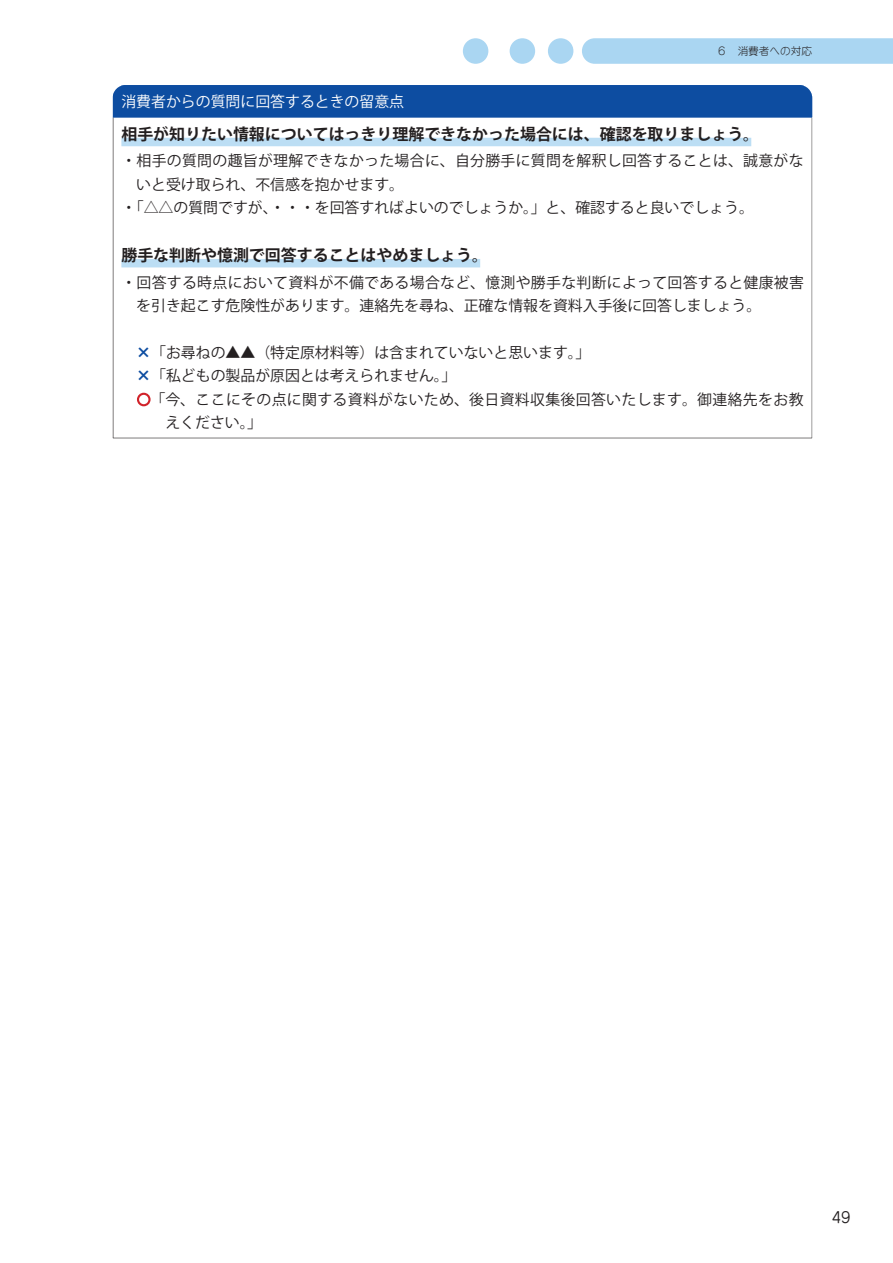
<style>
.page{position:relative;width:893px;height:1263px;background:#fff}
.page>*{position:absolute;margin:0;border:0;box-sizing:border-box;transform-origin:0 0}
.t1{font:700 15.9px "Koz Go Pro";color:#231f20}
.t2{font:14.85px/23.4px "Koz Go Pro";letter-spacing:.02em;color:#231f20}
.t3{font:14.85px/23.4px "Koz Go Pro";color:#231f20}
.t4{font:14.85px/23.4px "Koz Go Pro";letter-spacing:.025em;color:#231f20}
.t5{font:14.85px "Koz Go Pro";color:#fff}
.t6{font:14.85px "Jun 201 Pro";color:#231f20}
.t7{font:300 10.65px "Jun 101 Pro";color:#231f20}
.s1{font-weight:800;color:#0d4da1}
</style>
<div class="page">
<svg style="left:582px;top:38px;width:311px;height:26px;background:#acd7f2"></svg>
<div style="left:548px;top:38px;width:25px;height:26px;background:#aad6f2;border-radius:50%"></div>
<div style="left:510px;top:38px;width:25px;height:26px;background:#aad6f2;border-radius:50%"></div>
<div style="left:463px;top:38px;width:25px;height:26px;background:#aad6f2;border-radius:50%"></div>
<div style="left:113px;top:85px;width:699px;height:32px;background:#0d4da1"></div>
<hr style="left:113px;top:117px;width:1px;height:321px;background:#231f20">
<hr style="left:812px;top:117px;width:1px;height:321px;background:#231f20">
<hr style="left:113px;top:438px;width:699px;height:1px;background:#231f20">
<hr style="left:812px;top:85px;width:1px;height:32px;background:#0d4da1">
<hr style="left:113px;top:117px;width:699px;height:1px;background:#0d4da1">
<div style="left:121px;top:138px;width:630px;height:8px;background:#bcdef4"></div>
<div style="left:121px;top:259px;width:359px;height:8px;background:#bcdef4"></div>
<div style="left:137px;top:393px;width:14px;height:13px;border:2px solid #d1232a;border-radius:50%"></div>
<p class="t7" style="left:716px;top:43px;width:97px">６　消費者への対応</p>
<p class="t5" style="left:121px;top:92px;width:284px">消費者からの質問に回答するときの留意点</p>
<p class="t1" style="left:121px;top:124px;width:639px">相手が知りたい情報についてはっきり理解できなかった場合には、確認を取りましょう。</p>
<p class="t2" style="left:121px;top:150px;width:684px">・相手の質問の趣旨が理解できなかった場合に、自分勝手に質問を解釈し回答することは、誠意がな</p>
<p class="t3" style="left:136px;top:173px;width:269px">いと受け取られ、不信感を抱かせます。</p>
<p class="t3" style="left:121px;top:196px;width:634px">・「△△の質問ですが、・・・を回答すればよいのでしょうか。」と、確認すると良いでしょう。</p>
<p class="t1" style="left:121px;top:245px;width:368px">勝手な判断や憶測で回答することはやめましょう。</p>
<p class="t2" style="left:136px;top:271px;width:669px;text-indent:-15px">・回答する時点において資料が不備である場合など、憶測や勝手な判断によって回答すると健康被害を引き起こす危険性があります。連絡先を尋ね、正確な情報を資料入手後に回答しましょう。</p>
<p class="t3" style="left:136px;top:341px;width:455px"><span class="s1">×</span>「お尋ねの▲▲（特定原材料等）は含まれていないと思います。」<span class="s1">×</span>「私どもの製品が原因とは考えられません。」</p>
<p class="t4" style="left:165px;top:388px;width:640px;text-indent:-15px">「今、ここにその点に関する資料がないため、後日資料収集後回答いたします。御連絡先をお教えください。」</p>
<p class="t6" style="left:832px;top:1205px;width:20px">49</p>
</div>
